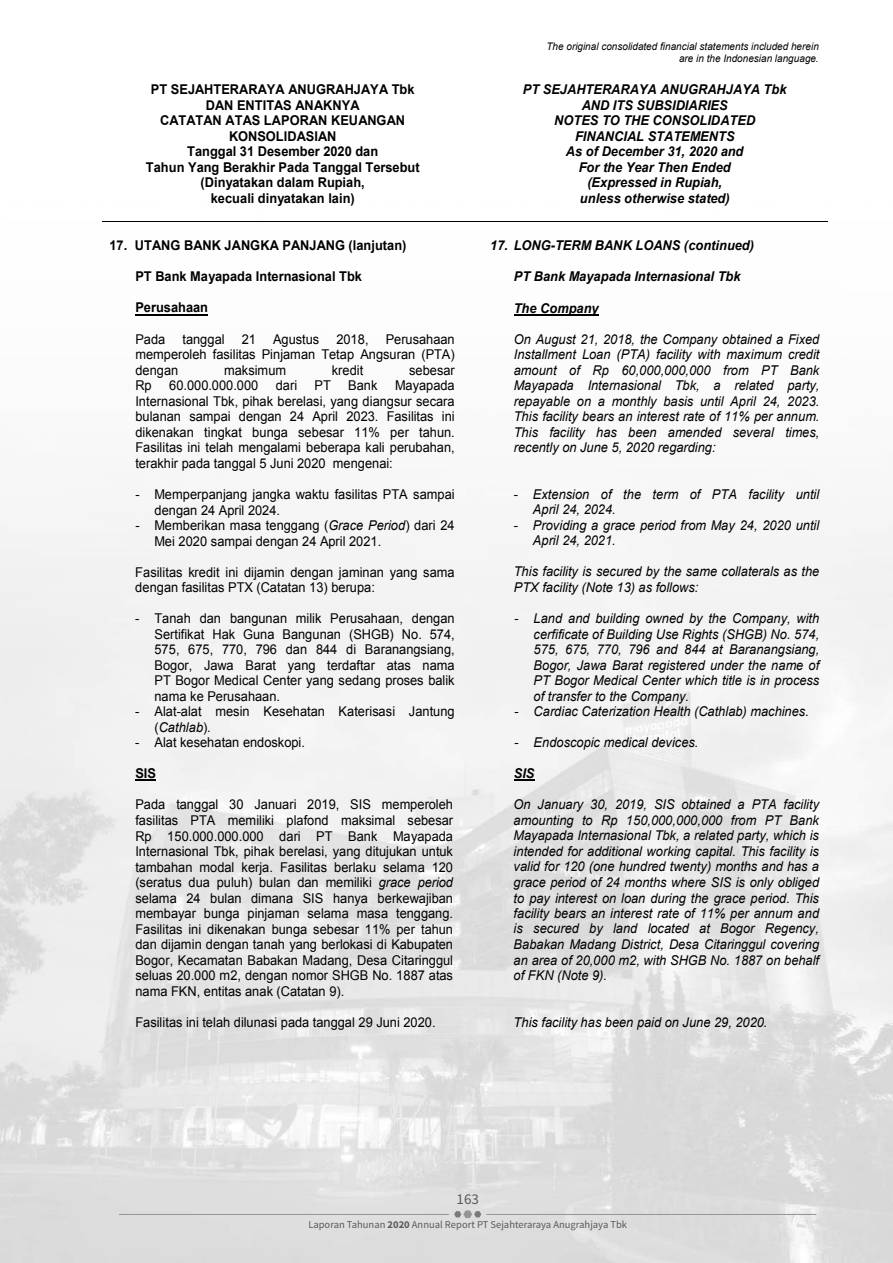
<style>
.page{position:relative;width:893px;height:1263px;background:#fff}
.page>*{position:absolute;margin:0;border:0;box-sizing:border-box;transform-origin:0 0}
.t1{font:15px "Source Sans Pro";color:#58595b}
.t2{font:15px "Arial";color:#000;scale:.95 1}
.t3{font:13.5px/15.6px "Arial";letter-spacing:.005em;color:#000;text-align:justify;scale:.95 1}
.t4{font:italic 13.5px/15.6px "Arial";letter-spacing:.005em;color:#000;text-align:justify;scale:.95 1}
.t5{font:700 13.5px/15.6px "Arial";color:#000;text-align:center;scale:.95 1}
.t6{font:italic 700 13.5px/15.6px "Arial";color:#000;text-align:center;scale:.95 1}
.t7{font:italic 10.5px/12px "Arial";color:#000;text-align:right;scale:.95 1}
.t8{font:10.5px "Source Sans Pro";color:#58595b}
.s1{font-style:italic}
.s2{font-style:normal}
.s3{font-weight:700}
</style>
<div class="page">
<img style="left:0;top:221px;width:893px;height:1042px">
<hr style="left:486px;top:1214px;width:330px;height:1px;background:#939598">
<hr style="left:119px;top:1214px;width:330px;height:1px;background:#939598">
<svg style="left:454px;top:1210px;width:27px;height:8px"></svg>
<hr style="left:102px;top:222px;width:360px;height:1px;background:#000">
<svg style="left:461px;top:222px;width:20px;height:1px"></svg>
<hr style="left:481px;top:222px;width:347px;height:1px;background:#000">
<hr style="left:135px;top:314px;width:73px;height:1px;background:#000">
<hr style="left:514px;top:314px;width:85px;height:1px;background:#000">
<hr style="left:135px;top:779px;width:21px;height:2px;background:#000">
<svg style="left:514px;top:780px;width:20px;height:1px"></svg>
<p class="t7" style="left:547px;top:41px;width:288px">The original consolidated financial statements included herein are in the Indonesian language.</p>
<p class="t5" style="left:146px;top:82px;width:290px">PT SEJAHTERARAYA ANUGRAHJAYA Tbk<br>DAN ENTITAS ANAKNYA<br>CATATAN ATAS LAPORAN KEUANGAN<br>KONSOLIDASIAN<br>Tanggal 31 Desember 2020 dan<br>Tahun Yang Berakhir Pada Tanggal Tersebut (Dinyatakan dalam Rupiah,<br>kecuali dinyatakan lain)</p>
<p class="t6" style="left:523px;top:82px;width:279px">PT SEJAHTERARAYA ANUGRAHJAYA Tbk<br>AND ITS SUBSIDIARIES<br>NOTES TO THE CONSOLIDATED<br>FINANCIAL STATEMENTS<br>As of December 31, 2020 and<br>For the Year Then Ended<br>(Expressed in Rupiah,<br>unless otherwise stated)</p>
<p class="t5" style="left:109px;top:238px;width:314px">17. UTANG BANK JANGKA PANJANG (lanjutan)</p>
<p class="t6" style="left:490px;top:238px;width:279px">17. LONG-TERM BANK LOANS (continued)</p>
<p class="t5" style="left:135px;top:269px;width:240px">PT Bank Mayapada Internasional Tbk</p>
<p class="t6" style="left:514px;top:269px;width:240px">PT Bank Mayapada Internasional Tbk</p>
<p class="t5" style="left:135px;top:300px;width:78px">Perusahaan</p>
<p class="t6" style="left:514px;top:300px;width:91px">The Company</p>
<p class="t3" style="left:135px;top:331px;width:33px">Pada</p>
<p class="t3" style="left:183px;top:331px;width:46px">tanggal</p>
<p class="t3" style="left:242px;top:331px;width:17px">21</p>
<p class="t3" style="left:273px;top:331px;width:50px">Agustus</p>
<p class="t3" style="left:336px;top:331px;width:35px">2018,</p>
<p class="t4" style="left:514px;top:331px;width:323px">On August 21, 2018, the Company obtained a Fixed Installment Loan (PTA) facility with maximum credit amount of Rp 60,000,000,000 from PT Bank Mayapada Internasional Tbk, a related party, repayable on a monthly basis until April 24, 2023.<br>This facility bears an interest rate of 11% per annum.<br>This facility has been amended several times, recently on June 5, 2020 regarding:</p>
<p class="t3" style="left:135px;top:331px;width:338px;text-indent:250px">Perusahaan memperoleh fasilitas Pinjaman Tetap Angsuran (PTA) dengan</p>
<p class="t3" style="left:224px;top:362px;width:67px">maksimum</p>
<p class="t3" style="left:332px;top:362px;width:35px">kredit</p>
<p class="t3" style="left:409px;top:362px;width:50px">sebesar</p>
<p class="t3" style="left:135px;top:378px;width:19px">Rp</p>
<p class="t3" style="left:169px;top:378px;width:95px">60.000.000.000</p>
<p class="t3" style="left:276px;top:378px;width:24px">dari</p>
<p class="t3" style="left:315px;top:378px;width:19px">PT</p>
<p class="t3" style="left:348px;top:378px;width:32px">Bank</p>
<p class="t3" style="left:135px;top:378px;width:338px;text-indent:260px">Mayapada Internasional Tbk, pihak berelasi, yang diangsur secara bulanan sampai dengan 24 April 2023. Fasilitas ini dikenakan tingkat bunga sebesar 11% per tahun.<br>Fasilitas ini telah mengalami beberapa kali perubahan, terakhir pada tanggal 5 Juni 2020 mengenai:</p>
<p class="t3" style="left:154px;top:486px;width:317px;text-indent:-19px">- Memperpanjang jangka waktu fasilitas PTA sampai dengan 24 April 2024.</p>
<p class="t3" style="left:154px;top:517px;width:318px;text-indent:-19px">- Memberikan masa tenggang (<span class="s1">Grace Period</span>) dari 24<br>Mei 2020 sampai dengan 24 April 2021.</p>
<p class="t4" style="left:533px;top:486px;width:303px;text-indent:-19px"><span class="s2">-</span> Extension of the term of PTA facility until<br>April 24, 2024.</p>
<p class="t4" style="left:533px;top:518px;width:303px;text-indent:-19px"><span class="s2">-</span> Providing a grace period from May 24, 2020 until<br>April 24, 2021.</p>
<p class="t3" style="left:135px;top:564px;width:338px">Fasilitas kredit ini dijamin dengan jaminan yang sama dengan fasilitas PTX (Catatan 13) berupa:</p>
<p class="t4" style="left:514px;top:564px;width:323px">This facility is secured by the same collaterals as the<br>PTX facility (Note 13) as follows:</p>
<p class="t3" style="left:154px;top:611px;width:318px;text-indent:-19px">- Tanah dan bangunan milik Perusahaan, dengan Sertifikat Hak Guna Bangunan (SHGB) No. 574, 575, 675, 770, 796 dan 844 di Baranangsiang, Bogor, Jawa Barat yang terdaftar atas nama PT Bogor Medical Center yang sedang proses balik nama ke Perusahaan.</p>
<p class="t3" style="left:154px;top:704px;width:318px;text-indent:-19px">- Alat-alat mesin Kesehatan Katerisasi Jantung (<span class="s1">Cathlab</span>).</p>
<p class="t3" style="left:135px;top:735px;width:180px">- Alat kesehatan endoskopi.</p>
<p class="t4" style="left:534px;top:611px;width:302px;text-indent:-19px"><span class="s2">-</span> Land and building owned by the Company, with cerfificate of Building Use Rights (SHGB) No. 574, 575, 675, 770, 796 and 844 at Baranangsiang, Bogor, Jawa Barat registered under the name of PT Bogor Medical Center which title is in process of transfer to the Company.</p>
<p class="t4" style="left:514px;top:704px;width:311px"><span class="s2">-</span> Cardiac Caterization Health (Cathlab) machines.</p>
<p class="t4" style="left:514px;top:735px;width:195px"><span class="s2">-</span> Endoscopic medical devices.</p>
<p class="t5" style="left:135px;top:766px;width:23px">SIS</p>
<p class="t6" style="left:514px;top:766px;width:23px">SIS</p>
<p class="t3" style="left:135px;top:797px;width:336px">Pada tanggal 30 Januari 2019, SIS memperoleh fasilitas PTA memiliki plafond maksimal sebesar Rp 150.000.000.000 dari PT Bank Mayapada Internasional Tbk, pihak berelasi, yang ditujukan untuk tambahan modal kerja. Fasilitas berlaku selama 120 (seratus dua puluh) bulan dan memiliki <span class="s1">grace period </span>selama 24 bulan dimana SIS hanya berkewajiban membayar bunga pinjaman selama masa tenggang.<br>Fasilitas ini dikenakan bunga sebesar 11% per tahun dan dijamin dengan tanah yang berlokasi di Kabupaten Bogor, Kecamatan Babakan Madang, Desa Citaringgul seluas 20.000 m2, dengan nomor SHGB No. 1887 atas nama FKN, entitas anak (Catatan 9).</p>
<p class="t3" style="left:135px;top:1014px;width:318px">Fasilitas ini telah dilunasi pada tanggal 29 Juni 2020.</p>
<p class="t4" style="left:514px;top:797px;width:323px">On January 30, 2019, SIS obtained a PTA facility amounting to Rp 150,000,000,000 from PT Bank Mayapada Internasional Tbk, a related party, which is intended for additional working capital. This facility is valid for 120 (one hundred twenty) months and has a grace period of 24 months where SIS is only obliged to pay interest on loan during the grace period. This facility bears an interest rate of 11% per annum and is secured by land located at Bogor Regency, Babakan Madang District, Desa Citaringgul covering an area of 20,000 m2, with SHGB No. 1887 on behalf of FKN (Note 9).</p>
<p class="t4" style="left:514px;top:1014px;width:269px">This facility has been paid on June 29, 2020.</p>
<p class="t1" style="left:457px;top:1190px;width:24px">163</p>
<p class="t2" style="left:463px;top:1194px;width:18px">65</p>
<p class="t8" style="left:308px;top:1218px;width:320px">Laporan Tahunan <span class="s3">2020</span> Annual Report PT Sejahteraraya Anugrahjaya Tbk</p>
</div>
